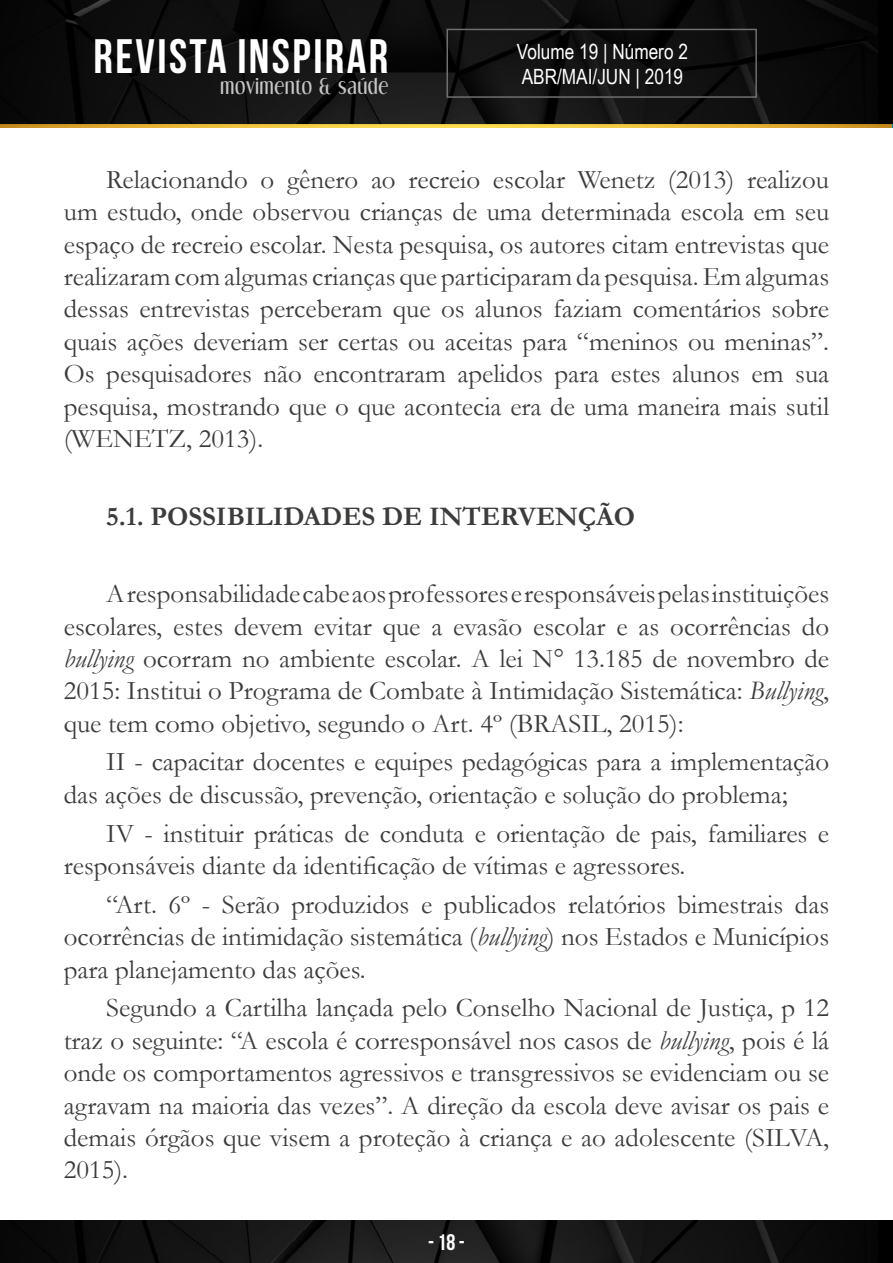
<style>
.page{position:relative;width:893px;height:1263px;background:#fff}
.page>*{position:absolute;margin:0;border:0;box-sizing:border-box;transform-origin:0 0}
.t1{font:700 48.3px "Bebas Neue";letter-spacing:.05em;color:#fff}
.t2{font:27px/32.4px "Garamond";color:#3c3c3b;text-align:justify}
.t3{font:700 27px "Garamond";color:#3c3c3b}
.t4{font:700 22.5px "Bebas Neue";color:#fff}
.t5{font:21px/25.2px "Arial Narrow";color:#fff}
.t6{font:18.9px "Dream Orphans";letter-spacing:.05em;color:#c6c6c6}
.s1{font-style:italic}
</style>
<div class="page">
<img style="left:0;top:124px;width:891px;height:4px">
<img style="left:0;top:0;width:878px;height:124px">
<div style="left:446px;top:29px;width:311px;height:69px;border:2px solid #706f6f"></div>
<img style="left:0;top:1220px;width:878px;height:43px">
<h1 class="t1" style="left:94px;top:29px;width:296px">REVISTA INSPIRAR</h1>
<p class="t6" style="left:220px;top:75px;width:169px">movimento &amp; saúde</p>
<p class="t5" style="left:517px;top:38px;width:173px">Volume 19 | Número 2<br>ABR/MAI/JUN | 2019</p>
<p class="t2" style="left:64px;top:162px;width:767px;text-indent:43px">Relacionando o gênero ao recreio escolar Wenetz (2013) realizou um estudo, onde observou crianças de uma determinada escola em seu espaço de recreio escolar. Nesta pesquisa, os autores citam entrevistas que realizaram com algumas crianças que participaram da pesquisa. Em algumas dessas entrevistas perceberam que os alunos faziam comentários sobre quais ações deveriam ser certas ou aceitas para “meninos ou meninas”.<br>Os pesquisadores não encontraram apelidos para estes alunos em sua pesquisa, mostrando que o que acontecia era de uma maneira mais sutil (WENETZ, 2013).</p>
<p class="t3" style="left:106px;top:498px;width:531px">5.1. POSSIBILIDADES DE INTERVENÇÃO</p>
<p class="t2" style="left:64px;top:577px;width:767px;text-indent:43px">A responsabilidade cabe aos professores e responsáveis pelas instituições escolares, estes devem evitar que a evasão escolar e as ocorrências do <span class="s1">bullying</span> ocorram no ambiente escolar. A lei N° 13.185 de novembro de 2015: Institui o Programa de Combate à Intimidação Sistemática: <span class="s1">Bullying</span>, que tem como objetivo, segundo o Art. 4º (BRASIL, 2015):</p>
<p class="t2" style="left:64px;top:745px;width:767px;text-indent:43px">II - capacitar docentes e equipes pedagógicas para a implementação das ações de discussão, prevenção, orientação e solução do problema;</p>
<p class="t2" style="left:64px;top:816px;width:767px;text-indent:43px">IV - instituir práticas de conduta e orientação de pais, familiares e responsáveis diante da identificação de vítimas e agressores.</p>
<p class="t2" style="left:64px;top:887px;width:767px;text-indent:43px">“Art. 6º - Serão produzidos e publicados relatórios bimestrais das ocorrências de intimidação sistemática (<span class="s1">bullying</span>) nos Estados e Municípios para planejamento das ações.</p>
<p class="t2" style="left:64px;top:991px;width:767px;text-indent:43px">Segundo a Cartilha lançada pelo Conselho Nacional de Justiça, p 12 traz o seguinte: “A escola é corresponsável nos casos de <span class="s1">bullying</span>, pois é lá onde os comportamentos agressivos e transgressivos se evidenciam ou se agravam na maioria das vezes”. A direção da escola deve avisar os pais e demais órgãos que visem a proteção à criança e ao adolescente (SILVA, 2015).</p>
<p class="t4" style="left:428px;top:1230px;width:38px">- 18 -</p>
</div>
